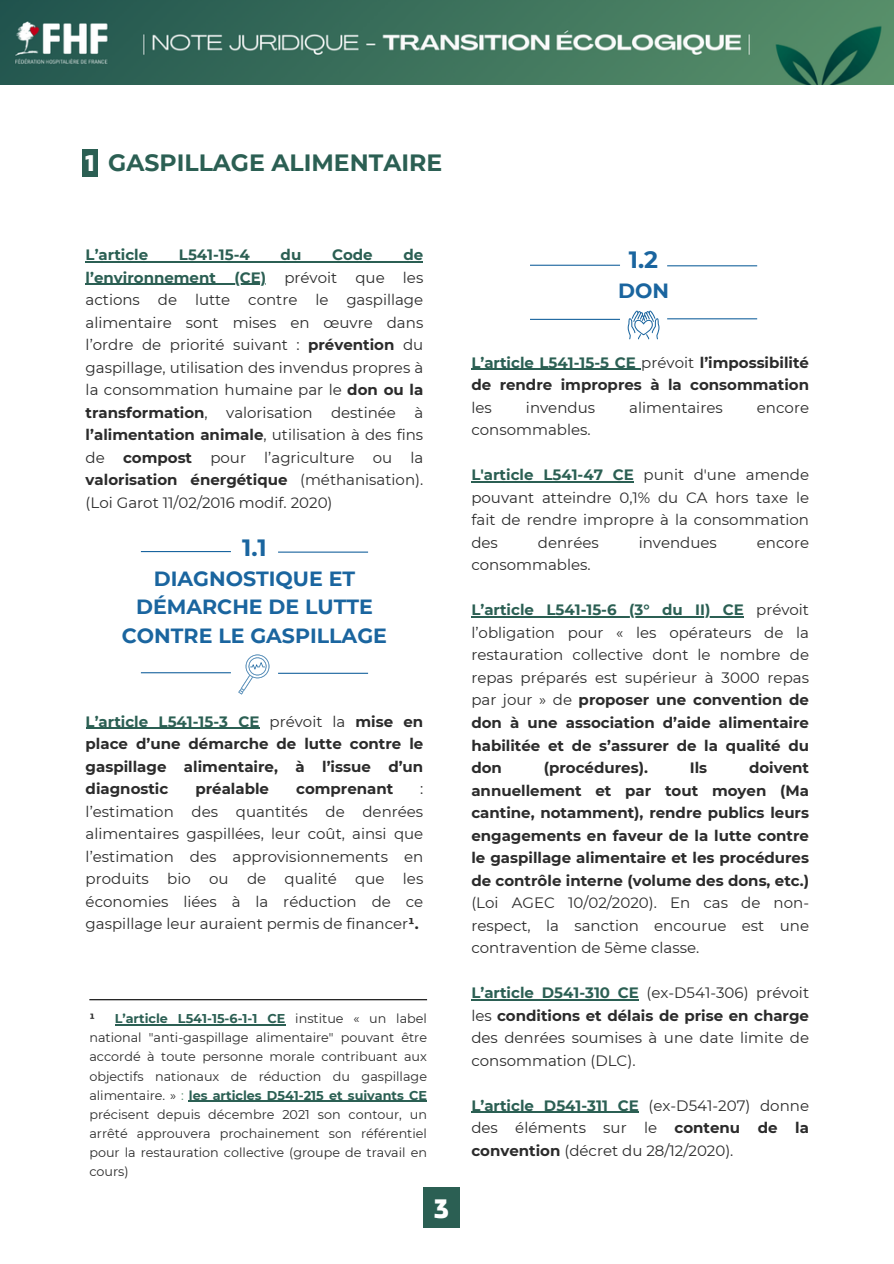
<style>
.page{position:relative;width:894px;height:1264px;background:#fff}
.page>*{position:absolute;margin:0;border:0;box-sizing:border-box;transform-origin:0 0}
.t1{font:700 27.6px "Thicker";color:#fff}
.t2{font:700 23.55px "Montserrat";color:#2b5f53}
.t3{font:700 23.55px "Montserrat";color:#1a659f}
.t4{font:700 20.55px/28.2px "Montserrat";color:#1a659f;text-align:center}
.t5{font:15px/22.5px "Montserrat";color:#2b2b2b;text-align:justify}
.t6{font:700 15px/22.5px "Montserrat";color:#2b2b2b;text-align:justify}
.t7{font:700 15px "Montserrat";color:#2b5f53}
.t8{font:12.75px/19.2px "Montserrat";color:#2b2b2b;text-align:justify}
.t9{font:700 12.75px "Montserrat";color:#2b2b2b}
.s1{font-family:"Thicker";color:#fff}
.s2{font-weight:700;color:#2b5f53}
.s3{font-weight:700}
.s4{color:#2b5f53}
.s5{font-weight:400}
.s6{color:#528868}
</style>
<div class="page">
<hr style="left:86px;top:261px;width:337px;height:1px;background:#2b5f53">
<hr style="left:86px;top:284px;width:180px;height:1px;background:#2b5f53">
<hr style="left:141px;top:551px;width:90px;height:1px;background:#1a659f">
<hr style="left:278px;top:551px;width:90px;height:1px;background:#1a659f">
<hr style="left:141px;top:672px;width:90px;height:1px;background:#1a659f">
<hr style="left:278px;top:672px;width:90px;height:2px;background:#1a659f">
<svg style="left:238px;top:654px;width:32px;height:40px"></svg>
<hr style="left:89px;top:999px;width:338px;height:1px;background:#000">
<hr style="left:115px;top:1024px;width:170px;height:1px;background:#2b5f53">
<hr style="left:189px;top:1100px;width:238px;height:1px;background:#2b5f53">
<img style="left:0;top:1px;width:893px;height:84px">
<hr style="left:530px;top:265px;width:89px;height:1px;background:#1a659f">
<hr style="left:667px;top:265px;width:90px;height:1px;background:#1a659f">
<hr style="left:530px;top:319px;width:89px;height:1px;background:#1a659f">
<hr style="left:667px;top:318px;width:90px;height:1px;background:#1a659f">
<svg style="left:627px;top:310px;width:32px;height:29px"></svg>
<div style="left:83px;top:149px;width:15px;height:28px;background:#2b5f53"></div>
<div style="left:423px;top:1187px;width:36px;height:40px;background:#2b5f53"></div>
<hr style="left:86px;top:728px;width:173px;height:1px;background:#2b5f53">
<hr style="left:471px;top:369px;width:170px;height:1px;background:#2b5f53">
<hr style="left:471px;top:481px;width:163px;height:1px;background:#2b5f53">
<hr style="left:471px;top:616px;width:272px;height:1px;background:#2b5f53">
<hr style="left:471px;top:999px;width:167px;height:1px;background:#2b5f53">
<hr style="left:471px;top:1111px;width:167px;height:1px;background:#2b5f53">
<p class="t2" style="left:86px;top:148px;width:358px"><span class="s1">1</span> GASPILLAGE ALIMENTAIRE</p>
<p class="t7" style="left:86px;top:245px;width:64px">L’article</p>
<p class="t7" style="left:179px;top:245px;width:72px">L541-15-4</p>
<p class="t7" style="left:280px;top:245px;width:22px">du</p>
<p class="t7" style="left:332px;top:245px;width:42px">Code</p>
<p class="t7" style="left:403px;top:245px;width:21px">de</p>
<p class="t5" style="left:86px;top:266px;width:339px"><span class="s2">l’environnement (CE)</span> prévoit que les actions de lutte contre le gaspillage alimentaire sont mises en œuvre dans l’ordre de priorité suivant : <span class="s3">prévention</span> du gaspillage, utilisation des invendus propres à la consommation humaine par le <span class="s3">don ou la transformation</span>, valorisation destinée à <span class="s3">l’alimentation animale</span>, utilisation à des fins de <span class="s3">compost</span> pour l’agriculture ou la <span class="s3">valorisation énergétique</span> (méthanisation). (Loi Garot 11/02/2016 modif. 2020)</p>
<h1 class="t3" style="left:242px;top:533px;width:26px">1.1</h1>
<h1 class="t4" style="left:122px;top:565px;width:266px">DIAGNOSTIQUE ET<br>DÉMARCHE DE LUTTE<br>CONTRE LE GASPILLAGE</h1>
<p class="t6" style="left:86px;top:710px;width:339px"><span class="s4">L’article L541-15-3 CE</span> <span class="s5">prévoit la</span> mise en place d’une démarche de lutte contre le gaspillage alimentaire, à l’issue d’un diagnostic</p>
<p class="t6" style="left:195px;top:777px;width:75px">préalable</p>
<p class="t6" style="left:296px;top:777px;width:99px">comprenant</p>
<p class="t5" style="left:86px;top:777px;width:339px;text-indent:334px">: l’estimation des quantités de denrées alimentaires gaspillées, leur coût, ainsi que l’estimation des approvisionnements en produits bio ou de qualité que les économies liées à la réduction de ce gaspillage leur auraient permis de financer<span class="s3">¹.</span></p>
<h3 class="t8" style="left:89px;top:1008px;width:339px;text-indent:25px"><span class="s2">L’article L541-15-6-1-1 CE</span> institue « un label national "anti-gaspillage alimentaire" pouvant être accordé à toute personne morale contribuant aux objectifs nationaux de réduction du gaspillage alimentaire. » <span class="s6">:</span> <span class="s2">les articles D541-215 et suivants CE </span>précisent depuis décembre 2021 son contour, un arrêté approuvera prochainement son référentiel pour la restauration collective (groupe de travail en</h3>
<h2 class="t8" style="left:89px;top:1161px;width:41px">cours)</h2>
<h3 class="t9" style="left:89px;top:1010px;width:7px">¹</h3>
<p class="t1" style="left:434px;top:1193px;width:16px">3</p>
<p class="t3" style="left:628px;top:245px;width:31px">1.2</p>
<p class="t4" style="left:618px;top:277px;width:52px">DON</p>
<h3 class="t6" style="left:471px;top:351px;width:339px"><span class="s4">L’article L541-15-5 CE</span> <span class="s5">prévoit</span> l’impossibilité de rendre impropres à la consommation <span class="s5">les</span></h3>
<h3 class="t5" style="left:526px;top:396px;width:71px">invendus</h3>
<h3 class="t5" style="left:629px;top:396px;width:95px">alimentaires</h3>
<h3 class="t5" style="left:756px;top:396px;width:54px">encore</h3>
<h3 class="t5" style="left:471px;top:419px;width:121px">consommables.</h3>
<p class="t5" style="left:471px;top:464px;width:339px"><span class="s2">L'article L541-47 CE</span> punit d'une amende pouvant atteindre 0,1% du CA hors taxe le fait de rendre impropre à la consommation des</p>
<p class="t5" style="left:537px;top:531px;width:62px">denrées</p>
<p class="t5" style="left:638px;top:531px;width:80px">invendues</p>
<p class="t5" style="left:756px;top:531px;width:54px">encore</p>
<p class="t5" style="left:471px;top:554px;width:121px">consommables.</p>
<p class="t5" style="left:471px;top:599px;width:339px"><span class="s2">L’article L541-15-6 (3° du II) CE</span> prévoit l’obligation pour « les opérateurs de la restauration collective dont le nombre de repas préparés est supérieur à 3000 repas par jour » de <span class="s3">proposer une convention de don à une association d’aide alimentaire habilitée et de s’assurer de la qualité du don</span></p>
<p class="t6" style="left:471px;top:756px;width:339px;text-indent:277px">doivent annuellement et par tout moyen (Ma cantine, notamment), rendre publics leurs engagements en faveur de la lutte contre le gaspillage alimentaire et les procédures de contrôle interne (volume des dons, etc.) <span class="s5">(Loi AGEC 10/02/2020). En cas de non&shy;respect, la sanction encourue est une</span></p>
<p class="t5" style="left:471px;top:936px;width:229px">contravention de 5ème classe.</p>
<p class="t5" style="left:471px;top:981px;width:339px"><span class="s2">L’article D541-310 CE</span> (ex-D541-306) prévoit les <span class="s3">conditions et délais de prise en charge </span>des denrées soumises à une date limite de consommation (DLC).</p>
<p class="t5" style="left:471px;top:1094px;width:339px"><span class="s2">L’article D541-311 CE</span> (ex-D541-207) donne des éléments sur le <span class="s3">contenu de la convention</span> (décret du 28/12/2020).</p>
<p class="t6" style="left:543px;top:756px;width:106px">(procédures).</p>
<p class="t6" style="left:689px;top:756px;width:19px">Ils</p>
</div>
